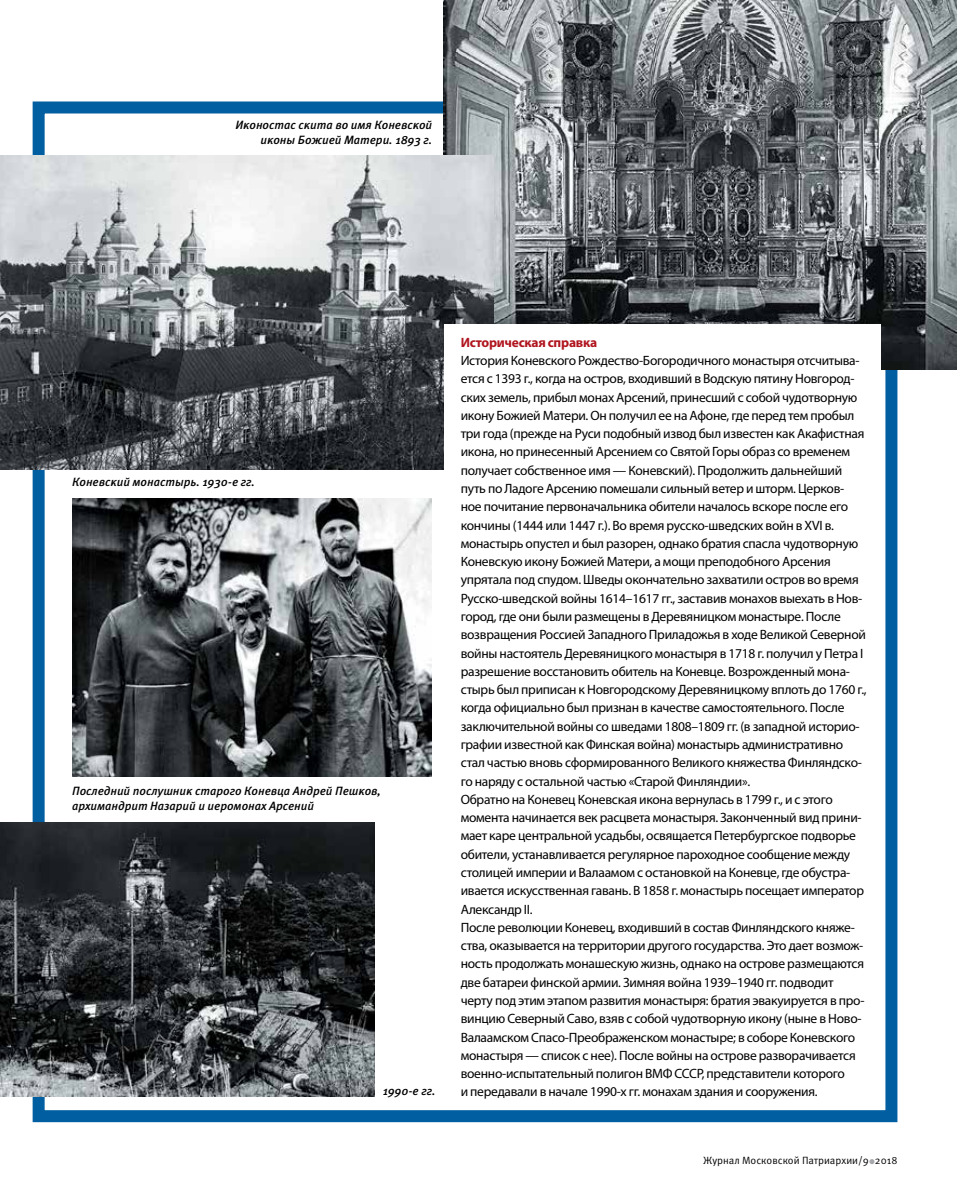
<style>
.page{position:relative;width:957px;height:1191px;background:#fff}
.page>*{position:absolute;margin:0;border:0;box-sizing:border-box;transform-origin:0 0}
.t1{font:13.5px/18.3px "Myriad Pro";letter-spacing:-.02em;color:#000}
.t2{font:700 13.5px "Myriad Pro";letter-spacing:-.02em;color:#b0151f}
.t3{font:italic 500 12px/15px "Meta Pro";letter-spacing:-.005em;color:#000;text-align:right}
.t4{font:10.5px "Meta Pro";color:#000}
</style>
<div class="page">
<svg style="left:869px;top:1159px;width:5px;height:5px"></svg>
<div style="left:33px;top:101px;width:864px;height:1021px;border:12px solid #005ea1"></div>
<img style="left:444px;top:0;width:513px;height:370px">
<img style="left:0;top:156px;width:493px;height:313px">
<img style="left:0;top:822px;width:374px;height:274px">
<div style="left:444px;top:324px;width:436px;height:772px;background:#fff"></div>
<img style="left:72px;top:498px;width:360px;height:279px">
<p class="t3" style="left:235px;top:118px;width:198px">Иконостас скита во имя Коневской иконы Божией Матери. 1893 г.</p>
<p class="t3" style="left:72px;top:475px;width:184px">Коневский монастырь. 1930-е гг.</p>
<p class="t3" style="left:72px;top:784px;width:310px;text-align:left">Последний послушник старого Коневца Андрей Пешков, архимандрит Назарий и иеромонах Арсений</p>
<p class="t3" style="left:383px;top:1084px;width:54px">1990-е гг.</p>
<p class="t2" style="left:461px;top:333px;width:138px">Историческая справка</p>
<p class="t1" style="left:461px;top:351px;width:407px">История Коневского Рождество-Богородичного монастыря отсчитыва&shy;ется с 1393 г., когда на остров, входивший в Водскую пятину Новгород&shy;ских земель, прибыл монах Арсений, принесший с собой чудотворную икону Божией Матери. Он получил ее на Афоне, где перед тем пробыл три года (прежде на Руси подобный извод был известен как Акафистная икона, но принесенный Арсением со Святой Горы образ со временем получает собственное имя — Коневский). Продолжить дальнейший путь по Ладоге Арсению помешали сильный ветер и шторм. Церков&shy;ное почитание первоначальника обители началось вскоре после его кончины (1444 или 1447 г.). Во время русско-шведских войн в XVI в. монастырь опустел и был разорен, однако братия спасла чудотворную Коневскую икону Божией Матери, а мощи преподобного Арсения упрятала под спудом. Шведы окончательно захватили остров во время Русско-шведской войны 1614–1617 гг., заставив монахов выехать в Нов&shy;город, где они были размещены в Деревяницком монастыре. После возвращения Россией Западного Приладожья в ходе Великой Северной войны настоятель Деревяницкого монастыря в 1718 г. получил у Петра I разрешение восстановить обитель на Коневце. Возрожденный мона&shy;стырь был приписан к Новгородскому Деревяницкому вплоть до 1760 г., когда официально был признан в качестве самостоятельного. После заключительной войны со шведами 1808–1809 гг. (в западной историо&shy;графии известной как Финская война) монастырь административно стал частью вновь сформированного Великого княжества Финляндско&shy;го наряду с остальной частью «Старой Финляндии».<br>Обратно на Коневец Коневская икона вернулась в 1799 г., и с этого момента начинается век расцвета монастыря. Законченный вид прини&shy;мает каре центральной усадьбы, освящается Петербургское подворье обители, устанавливается регулярное пароходное сообщение между столицей империи и Валаамом с остановкой на Коневце, где обустра&shy;ивается искусственная гавань. В 1858 г. монастырь посещает император Александр II.<br>После революции Коневец, входивший в состав Финляндского княже&shy;ства, оказывается на территории другого государства. Это дает возмож&shy;ность продолжать монашескую жизнь, однако на острове размещаются две батареи финской армии. Зимняя война 1939–1940 гг. подводит черту под этим этапом развития монастыря: братия эвакуируется в про&shy;винцию Северный Саво, взяв с собой чудотворную икону (ныне в Ново-Валаамском Спасо-Преображенском монастыре; в соборе Коневского монастыря — список с нее). После войны на острове разворачивается военно-испытательный полигон ВМФ СССР, представители которого<br>и передавали в начале 1990-х гг. монахам здания и сооружения.</p>
<p class="t4" style="left:703px;top:1153px;width:196px">Журнал Московской Патриархии/9 2018</p>
</div>
